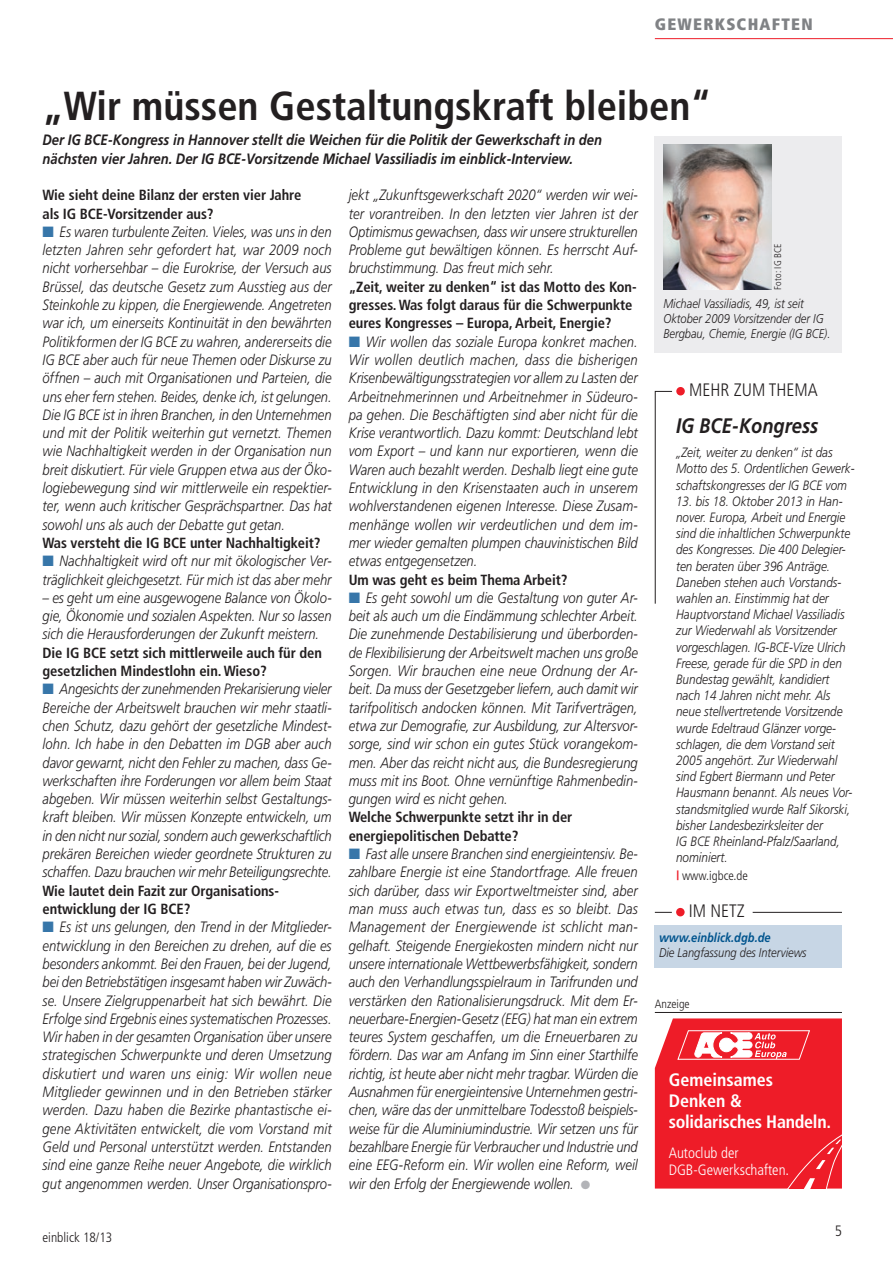
<style>
.page{position:relative;width:893px;height:1263px;background:#fff}
.page>*{position:absolute;margin:0;border:0;box-sizing:border-box;transform-origin:0 0}
.t1{font:700 condensed 40.5px "Frutiger";color:#231f20}
.t2{font:italic 700 21px "Frutiger";color:#231f20;scale:.87 1}
.t3{font:700 condensed 18px/21px "Frutiger LT";letter-spacing:-.015em;color:#fff}
.t4{font:300 condensed 18px "Frutiger";color:#231f20}
.t5{font:900 condensed 16.5px "Frutiger";letter-spacing:.08em;color:#808285}
.t6{font:italic 300 15px/18.3px "Frutiger";color:#231f20;text-align:justify;scale:.87 1}
.t7{font:italic 700 15px/18.3px "Frutiger";color:#231f20;scale:.87 1}
.t8{font:300 condensed 15px/16.5px "Frutiger LT";color:#fff}
.t9{font:300 condensed 15px "Frutiger";color:#231f20}
.t10{font:700 condensed 14.7px/18.3px "Frutiger";letter-spacing:-.005em;color:#231f20}
.t11{font:italic 300 13.5px/16.2px "Frutiger";color:#231f20;scale:.87 1}
.t12{font:300 condensed 13.5px "Frutiger";color:#231f20}
.t13{font:italic 300 12.75px/15px "Frutiger";color:#231f20;scale:.87 1}
.t14{font:italic 700 12.75px "Frutiger";color:#00548e;scale:.87 1}
.t15{font:300 condensed 12.75px "Frutiger";color:#231f20}
.t16{font:300 condensed 12px "Frutiger";color:#231f20}
.t17{font:300 condensed 9.75px "Frutiger";letter-spacing:.015em;color:#231f20}
.s1{color:#3776a9}
.s2{color:#b2b3b7}
.s3{font-weight:700;font-style:italic;font-stretch:normal;color:#ee1c28}
</style>
<div class="page">
<div style="left:655px;top:136px;width:187px;height:217px;background:#ececee"></div>
<hr style="left:655px;top:38px;width:238px;height:1px;background:#ee1c28">
<div style="left:655px;top:925px;width:187px;height:42px;background:#c7d6e5"></div>
<svg style="left:655px;top:912px;width:17px;height:1px"></svg>
<hr style="left:753px;top:912px;width:89px;height:1px;background:#231f20">
<div style="left:676px;top:908px;width:9px;height:8px;background:#ee1c28;border-radius:50%"></div>
<svg style="left:655px;top:1018px;width:187px;height:170px;background:#ef2c37"></svg>
<hr style="left:655px;top:1012px;width:187px;height:1px;background:#231f20">
<img style="left:663px;top:145px;width:109px;height:144px">
<svg style="left:654px;top:391px;width:19px;height:213px"></svg>
<div style="left:676px;top:387px;width:9px;height:8px;background:#ee1c28;border-radius:50%"></div>
<p class="t5" style="left:655px;top:14px;width:159px">GEWERKSCHAFTEN</p>
<h1 class="t1" style="left:43px;top:82px;width:670px">„Wir müssen Gestaltungskraft bleiben“</h1>
<p class="t7" style="left:43px;top:131px;width:645px">Der IG BCE-Kongress in Hannover stellt die Weichen für die Politik der Gewerkschaft in den nächsten vier Jahren. Der IG BCE-Vorsitzende Michael Vassiliadis im einblick-Interview.</p>
<p class="t10" style="left:43px;top:186px;width:260px">Wie sieht deine Bilanz der ersten vier Jahre als IG BCE-Vorsitzender aus?</p>
<p class="t6" style="left:43px;top:222px;width:334px"><span class="s1">■</span> Es waren turbulente Zeiten. Vieles, was uns in den letzten Jahren sehr gefordert hat, war 2009 noch nicht vorhersehbar – die Eurokrise, der Versuch aus Brüssel, das deutsche Gesetz zum Ausstieg aus der Steinkohle zu kippen, die Energiewende. Angetreten war ich, um einerseits Kontinuität in den bewährten Politikformen der IG BCE zu wahren, andererseits die IG BCE aber auch für neue Themen oder Diskurse zu öffnen – auch mit Organisationen und Parteien, die uns eher fern stehen. Beides, denke ich, ist gelungen.<br>Die IG BCE ist in ihren Branchen, in den Unternehmen und mit der Politik weiterhin gut vernetzt. Themen wie Nachhaltigkeit werden in der Organisation nun breit diskutiert. Für viele Gruppen etwa aus der Öko&shy;logiebewegung sind wir mittlerweile ein respektier&shy;ter, wenn auch kritischer Gesprächspartner. Das hat sowohl uns als auch der Debatte gut getan.</p>
<p class="t10" style="left:43px;top:534px;width:280px">Was versteht die IG BCE unter Nachhaltigkeit?</p>
<p class="t6" style="left:43px;top:552px;width:334px"><span class="s1">■</span> Nachhaltigkeit wird oft nur mit ökologischer Ver&shy;träglichkeit gleichgesetzt. Für mich ist das aber mehr</p>
<p class="t6" style="left:43px;top:588px;width:334px">– es geht um eine ausgewogene Balance von Ökolo&shy;gie, Ökonomie und sozialen Aspekten. Nur so lassen sich die Herausforderungen der Zukunft meistern.</p>
<p class="t10" style="left:43px;top:643px;width:281px">Die IG BCE setzt sich mittlerweile auch für den gesetzlichen Mindestlohn ein. Wieso?</p>
<p class="t6" style="left:43px;top:680px;width:334px"><span class="s1">■</span> Angesichts der zunehmenden Prekarisierung vieler Bereiche der Arbeitswelt brauchen wir mehr staatli&shy;chen Schutz, dazu gehört der gesetzliche Mindest&shy;lohn. Ich habe in den Debatten im DGB aber auch davor gewarnt, nicht den Fehler zu machen, dass Ge&shy;werkschaften ihre Forderungen vor allem beim Staat abgeben. Wir müssen weiterhin selbst Gestaltungs&shy;kraft bleiben. Wir müssen Konzepte entwickeln, um in den nicht nur sozial, sondern auch gewerkschaftlich prekären Bereichen wieder geordnete Strukturen zu schaffen. Dazu brauchen wir mehr Beteiligungsrechte.</p>
<p class="t10" style="left:43px;top:881px;width:238px">Wie lautet dein Fazit zur Organisations&shy;entwicklung der IG BCE?</p>
<p class="t6" style="left:43px;top:918px;width:334px"><span class="s1">■</span> Es ist uns gelungen, den Trend in der Mitglieder&shy;entwicklung in den Bereichen zu drehen, auf die es besonders ankommt. Bei den Frauen, bei der Jugend, bei den Betriebstätigen insgesamt haben wir Zuwäch&shy;se. Unsere Zielgruppenarbeit hat sich bewährt. Die Erfolge sind Ergebnis eines systematischen Prozesses.<br>Wir haben in der gesamten Organisation über unsere strategischen Schwerpunkte und deren Umsetzung diskutiert und waren uns einig: Wir wollen neue Mitglieder gewinnen und in den Betrieben stärker werden. Dazu haben die Bezirke phantastische ei&shy;gene Aktivitäten entwickelt, die vom Vorstand mit Geld und Personal unterstützt werden. Entstanden sind eine ganze Reihe neuer Angebote, die wirklich gut angenommen werden. Unser Organisationspro-</p>
<p class="t6" style="left:349px;top:186px;width:334px">jekt „Zukunftsgewerkschaft 2020“ werden wir wei&shy;ter vorantreiben. In den letzten vier Jahren ist der Optimismus gewachsen, dass wir unsere strukturellen Probleme gut bewältigen können. Es herrscht Auf&shy;bruchstimmung. Das freut mich sehr.</p>
<p class="t10" style="left:349px;top:277px;width:289px">„Zeit, weiter zu denken“ ist das Motto des Kon&shy;gresses. Was folgt daraus für die Schwerpunkte eures Kongresses – Europa, Arbeit, Energie?</p>
<p class="t6" style="left:349px;top:332px;width:334px"><span class="s1">■</span> Wir wollen das soziale Europa konkret machen.<br>Wir wollen deutlich machen, dass die bisherigen Krisenbewältigungsstrategien vor allem zu Lasten der Arbeitnehmerinnen und Arbeitnehmer in Südeuro&shy;pa gehen. Die Beschäftigten sind aber nicht für die Krise verantwortlich. Dazu kommt: Deutschland lebt vom Export – und kann nur exportieren, wenn die Waren auch bezahlt werden. Deshalb liegt eine gute Entwicklung in den Krisenstaaten auch in unserem wohlverstandenen eigenen Interesse. Diese Zusam&shy;menhänge wollen wir verdeutlichen und dem im&shy;mer wieder gemalten plumpen chauvinistischen Bild etwas entgegensetzen.</p>
<p class="t10" style="left:349px;top:570px;width:220px">Um was geht es beim Thema Arbeit?</p>
<p class="t6" style="left:349px;top:588px;width:334px"><span class="s1">■</span> Es geht sowohl um die Gestaltung von guter Ar&shy;beit als auch um die Eindämmung schlechter Arbeit.<br>Die zunehmende Destabilisierung und überborden&shy;de Flexibilisierung der Arbeitswelt machen uns große Sorgen. Wir brauchen eine neue Ordnung der Ar&shy;beit. Da muss der Gesetzgeber liefern, auch damit wir tarifpolitisch andocken können. Mit Tarifverträgen, etwa zur Demografie, zur Ausbildung, zur Altersvor&shy;sorge, sind wir schon ein gutes Stück vorangekom&shy;men. Aber das reicht nicht aus, die Bundesregierung muss mit ins Boot. Ohne vernünftige Rahmenbedin&shy;gungen wird es nicht gehen.</p>
<p class="t10" style="left:349px;top:808px;width:225px">Welche Schwerpunkte setzt ihr in der energiepolitischen Debatte?</p>
<p class="t6" style="left:349px;top:845px;width:334px"><span class="s1">■</span> Fast alle unsere Branchen sind energieintensiv. Be&shy;zahlbare Energie ist eine Standortfrage. Alle freuen sich darüber, dass wir Exportweltmeister sind, aber man muss auch etwas tun, dass es so bleibt. Das Management der Energiewende ist schlicht man&shy;gelhaft. Steigende Energiekosten mindern nicht nur unsere internationale Wettbewerbsfähigkeit, sondern auch den Verhandlungsspielraum in Tarifrunden und verstärken den Rationalisierungsdruck. Mit dem Er&shy;neuerbare-Energien-Gesetz (EEG) hat man ein extrem teures System geschaffen, um die Erneuerbaren zu fördern. Das war am Anfang im Sinn einer Starthilfe richtig, ist heute aber nicht mehr tragbar. Würden die Ausnahmen für energieintensive Unternehmen gestri&shy;chen, wäre das der unmittelbare Todesstoß beispiels&shy;weise für die Aluminiumindustrie. Wir setzen uns für bezahlbare Energie für Verbraucher und Industrie und eine EEG-Reform ein. Wir wollen eine Reform, weil wir den Erfolg der Energiewende wollen. <span class="s2">●</span></p>
<p class="t12" style="left:43px;top:1229px;width:71px">einblick 18/13</p>
<p class="t17" style="left:772px;top:290px;width:48px;rotate:-90deg">Foto: IG BCE</p>
<p class="t13" style="left:663px;top:296px;width:194px">Michael Vassiliadis, 49, ist seit<br>Oktober 2009 Vorsitzender der IG<br>Bergbau, Chemie, Energie (IG BCE).</p>
<p class="t4" style="left:689px;top:380px;width:130px">MEHR ZUM THEMA</p>
<h2 class="t2" style="left:676px;top:413px;width:165px">IG BCE-Kongress</h2>
<p class="t11" style="left:676px;top:444px;width:207px">„Zeit, weiter zu denken“ ist das<br>Motto des 5. Ordentlichen Gewerk&shy;schaftskongresses der IG BCE vom</p>
<p class="t11" style="left:676px;top:493px;width:204px">13. bis 18. Oktober 2013 in Han&shy;nover. Europa, Arbeit und Energie sind die inhaltlichen Schwerpunkte des Kongresses. Die 400 Delegier&shy;ten beraten über 396 Anträge.<br>Daneben stehen auch Vorstands&shy;wahlen an. Einstimmig hat der<br>Hauptvorstand Michael Vassiliadis zur Wiederwahl als Vorsitzender vorgeschlagen. IG-BCE-Vize Ulrich<br>Freese, gerade für die SPD in den<br>Bundestag gewählt, kandidiert nach 14 Jahren nicht mehr. Als neue stellvertretende Vorsitzende wurde Edeltraud Glänzer vorge&shy;schlagen, die dem Vorstand seit<br>2005 angehört. Zur Wiederwahl sind Egbert Biermann und Peter<br>Hausmann benannt. Als neues Vor&shy;standsmitglied wurde Ralf Sikorski, bisher Landesbezirksleiter der<br>IG BCE Rheinland-Pfalz/Saarland, nominiert.</p>
<p class="t15" style="left:676px;top:868px;width:73px"><span class="s3">|</span> www.igbce.de</p>
<p class="t4" style="left:689px;top:901px;width:57px">IM NETZ</p>
<p class="t14" style="left:659px;top:930px;width:130px">www.einblick.dgb.de</p>
<p class="t13" style="left:659px;top:945px;width:171px">Die Langfassung des Interviews</p>
<p class="t16" style="left:655px;top:997px;width:36px">Anzeige</p>
<p class="t3" style="left:669px;top:1069px;width:164px">Gemeinsames<br>Denken &amp; solidarisches Handeln.</p>
<p class="t8" style="left:669px;top:1145px;width:122px">Autoclub der<br>DGB-Gewerkschaften.</p>
<p class="t9" style="left:835px;top:1222px;width:9px">5</p>
</div>
